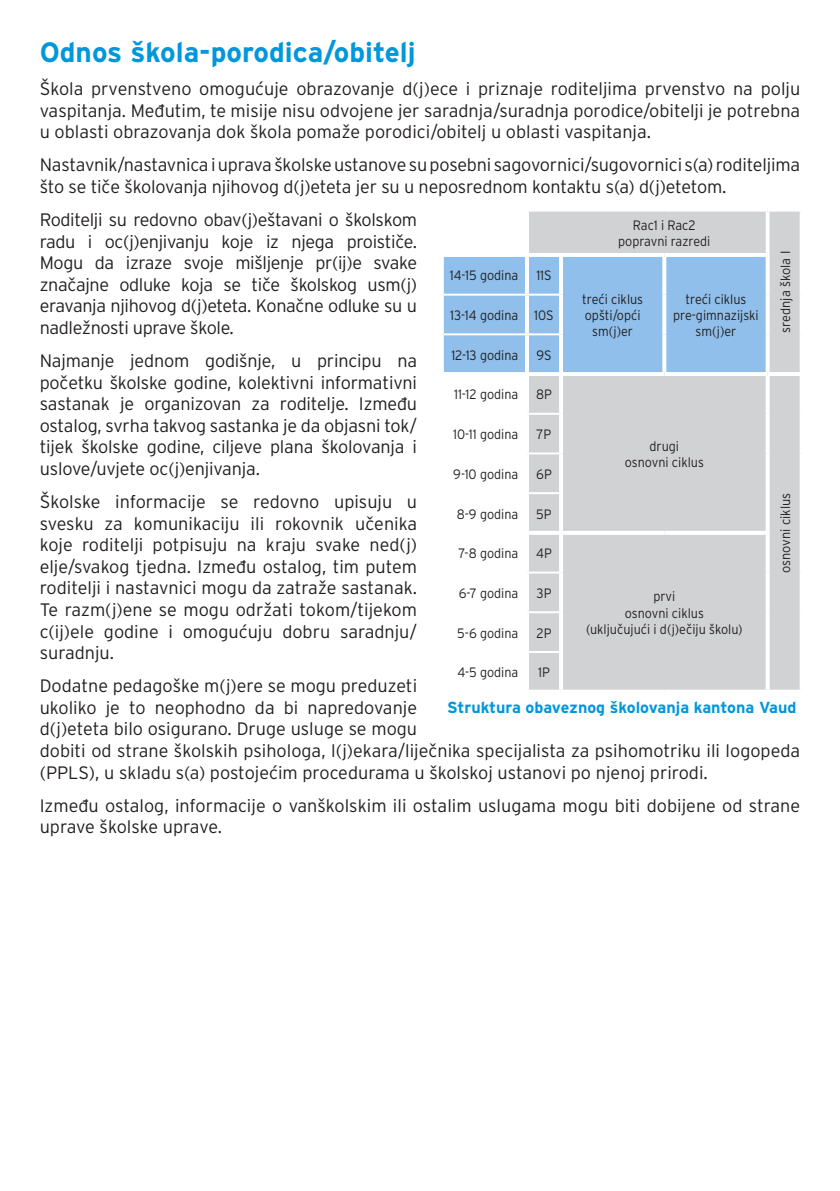
<style>
.page{position:relative;width:840px;height:1191px;background:#fff}
.page>*{position:absolute;margin:0;border:0;box-sizing:border-box;transform-origin:0 0}
._3-titre_1{font:700 28px "Interstate";color:#0097db}
._1-texte{font:300 18px/21.6px "Interstate";color:#231f20;text-align:justify}
._3-titre_1-2{font:700 16px "Interstate";color:#0097db}
.t1{font:300 13.6px/16.4px "Interstate";color:#231f20;text-align:center;scale:.93 1}
.t2{font:300 13.4px "Interstate";color:#231f20;scale:.95 1}
.s1{font-family:"Interstate Light Serbe";font-weight:400}
</style>
<div class="page">
<div style="left:529px;top:212px;width:270px;height:477px;background:#d1d2d4"></div>
<svg style="left:443px;top:257px;width:322px;height:432px"></svg>
<svg style="left:765px;top:212px;width:4px;height:41px"></svg>
<hr style="left:767px;top:372px;width:36px;height:4px;background:#fff">
<svg style="left:524px;top:257px;width:4px;height:37px"></svg>
<hr style="left:526px;top:253px;width:34px;height:4px;background:#fff">
<svg style="left:558px;top:257px;width:4px;height:38px"></svg>
<hr style="left:560px;top:253px;width:104px;height:4px;background:#fff">
<hr style="left:664px;top:253px;width:105px;height:4px;background:#fff">
<svg style="left:662px;top:257px;width:4px;height:38px"></svg>
<svg style="left:765px;top:257px;width:4px;height:38px"></svg>
<svg style="left:662px;top:295px;width:4px;height:39px"></svg>
<svg style="left:765px;top:295px;width:4px;height:39px"></svg>
<svg style="left:662px;top:334px;width:4px;height:38px"></svg>
<svg style="left:765px;top:334px;width:4px;height:38px"></svg>
<hr style="left:560px;top:372px;width:104px;height:4px;background:#fff">
<hr style="left:664px;top:372px;width:103px;height:4px;background:#fff">
<hr style="left:560px;top:531px;width:104px;height:4px;background:#fff">
<hr style="left:664px;top:531px;width:105px;height:4px;background:#fff">
<svg style="left:765px;top:535px;width:4px;height:37px"></svg>
<svg style="left:765px;top:572px;width:4px;height:40px"></svg>
<svg style="left:765px;top:612px;width:4px;height:40px"></svg>
<svg style="left:765px;top:652px;width:4px;height:37px"></svg>
<hr style="left:439px;top:372px;width:87px;height:4px;background:#fff">
<hr style="left:443px;top:413px;width:83px;height:2px;background:#fff">
<hr style="left:443px;top:452px;width:83px;height:2px;background:#fff">
<hr style="left:443px;top:492px;width:83px;height:2px;background:#fff">
<hr style="left:443px;top:294px;width:83px;height:2px;background:#fff">
<hr style="left:443px;top:333px;width:83px;height:2px;background:#fff">
<svg style="left:765px;top:376px;width:4px;height:38px"></svg>
<svg style="left:765px;top:414px;width:4px;height:39px"></svg>
<svg style="left:765px;top:453px;width:4px;height:40px"></svg>
<svg style="left:765px;top:493px;width:4px;height:38px"></svg>
<svg style="left:524px;top:296px;width:4px;height:37px"></svg>
<svg style="left:558px;top:295px;width:4px;height:39px"></svg>
<hr style="left:526px;top:294px;width:32px;height:2px;background:#fff">
<svg style="left:527px;top:211px;width:33px;height:1px"></svg>
<svg style="left:560px;top:211px;width:104px;height:1px"></svg>
<svg style="left:664px;top:210px;width:103px;height:2px"></svg>
<svg style="left:767px;top:210px;width:34px;height:2px"></svg>
<svg style="left:799px;top:212px;width:1px;height:43px"></svg>
<svg style="left:799px;top:255px;width:2px;height:40px"></svg>
<svg style="left:799px;top:295px;width:1px;height:39px"></svg>
<svg style="left:799px;top:334px;width:2px;height:38px"></svg>
<svg style="left:799px;top:376px;width:1px;height:38px"></svg>
<svg style="left:799px;top:414px;width:1px;height:39px"></svg>
<svg style="left:799px;top:453px;width:2px;height:40px"></svg>
<svg style="left:799px;top:493px;width:1px;height:40px"></svg>
<svg style="left:799px;top:533px;width:1px;height:39px"></svg>
<svg style="left:799px;top:572px;width:2px;height:40px"></svg>
<svg style="left:799px;top:612px;width:1px;height:40px"></svg>
<svg style="left:799px;top:652px;width:1px;height:37px"></svg>
<svg style="left:524px;top:335px;width:4px;height:37px"></svg>
<svg style="left:558px;top:334px;width:4px;height:38px"></svg>
<hr style="left:526px;top:333px;width:32px;height:2px;background:#fff">
<hr style="left:524px;top:376px;width:4px;height:37px;background:#fff">
<hr style="left:526px;top:372px;width:34px;height:4px;background:#fff">
<svg style="left:558px;top:376px;width:4px;height:38px"></svg>
<hr style="left:524px;top:415px;width:4px;height:37px;background:#fff">
<svg style="left:558px;top:414px;width:4px;height:39px"></svg>
<hr style="left:526px;top:413px;width:32px;height:2px;background:#fff">
<hr style="left:524px;top:454px;width:4px;height:38px;background:#fff">
<svg style="left:558px;top:453px;width:4px;height:40px"></svg>
<hr style="left:526px;top:452px;width:32px;height:2px;background:#fff">
<hr style="left:524px;top:494px;width:4px;height:37px;background:#fff">
<svg style="left:558px;top:493px;width:4px;height:38px"></svg>
<hr style="left:526px;top:492px;width:32px;height:2px;background:#fff">
<hr style="left:439px;top:531px;width:87px;height:4px;background:#fff">
<hr style="left:524px;top:535px;width:4px;height:36px;background:#fff">
<hr style="left:526px;top:531px;width:34px;height:4px;background:#fff">
<svg style="left:558px;top:535px;width:4px;height:37px"></svg>
<hr style="left:443px;top:571px;width:83px;height:2px;background:#fff">
<hr style="left:524px;top:573px;width:4px;height:38px;background:#fff">
<svg style="left:558px;top:572px;width:4px;height:40px"></svg>
<hr style="left:526px;top:571px;width:32px;height:2px;background:#fff">
<hr style="left:443px;top:611px;width:83px;height:2px;background:#fff">
<hr style="left:524px;top:613px;width:4px;height:38px;background:#fff">
<svg style="left:558px;top:612px;width:4px;height:40px"></svg>
<hr style="left:526px;top:611px;width:32px;height:2px;background:#fff">
<hr style="left:443px;top:651px;width:83px;height:2px;background:#fff">
<hr style="left:524px;top:653px;width:4px;height:36px;background:#fff">
<svg style="left:558px;top:652px;width:4px;height:37px"></svg>
<hr style="left:526px;top:651px;width:32px;height:2px;background:#fff">
<svg style="left:527px;top:689px;width:33px;height:1px"></svg>
<svg style="left:560px;top:689px;width:104px;height:1px"></svg>
<svg style="left:664px;top:689px;width:103px;height:2px"></svg>
<svg style="left:767px;top:689px;width:34px;height:2px"></svg>
<p class="_3-titre_1" style="left:40px;top:37px;width:377px">Odnos škola-porodica/obitelj</p>
<p class="_1-texte" style="left:40px;top:78px;width:761px">Škola prvenstveno omogu<span class="s1">◊</span>uje obrazovanje d(j)ece i priznaje roditeljima prvenstvo na polju vaspitanja. Me<span class="s1">∞</span>utim, te misije nisu odvojene jer saradnja/suradnja porodice/obitelji je potrebna u oblasti obrazovanja dok škola pomaže porodici/obitelj u oblasti vaspitanja.</p>
<p class="_1-texte" style="left:40px;top:154px;width:761px">Nastavnik/nastavnica i uprava školske ustanove su posebni sagovornici/sugovornici s(a) roditeljima što se ti<span class="s1">÷</span>e školovanja njihovog d(j)eteta jer su u neposrednom kontaktu s(a) d(j)etetom.</p>
<p class="_1-texte" style="left:40px;top:209px;width:379px">Roditelji su redovno obav(j)eštavani o školskom radu i oc(j)enjivanju koje iz njega proisti<span class="s1">÷</span>e.<br>Mogu da izraze svoje mišljenje pr(ij)e svake zna<span class="s1">÷</span>ajne odluke koja se ti<span class="s1">÷</span>e školskog usm(j) eravanja njihovog d(j)eteta. Kona<span class="s1">÷</span>ne odluke su u nadležnosti uprave škole.</p>
<p class="_1-texte" style="left:40px;top:350px;width:379px">Najmanje jednom godišnje, u principu na po<span class="s1">÷</span>etku školske godine, kolektivni informativni sastanak je organizovan za roditelje. Izme<span class="s1">∞</span>u ostalog, svrha takvog sastanka je da objasni tok/ tijek školske godine, ciljeve plana školovanja i uslove/uvjete oc(j)enjivanja.</p>
<p class="_1-texte" style="left:40px;top:490px;width:379px">Školske informacije se redovno upisuju u svesku za komunikaciju ili rokovnik u<span class="s1">÷</span>enika koje roditelji potpisuju na kraju svake ned(j) elje/svakog tjedna. Izme<span class="s1">∞</span>u ostalog, tim putem roditelji i nastavnici mogu da zatraže sastanak.<br>Te razm(j)ene se mogu održati tokom/tijekom c(ij)ele godine i omogu<span class="s1">◊</span>uju dobru saradnju/ suradnju.</p>
<p class="_1-texte" style="left:40px;top:675px;width:761px;text-align:left">Dodatne pedagoške m(j)ere se mogu preduzeti<br>ukoliko je to neophodno da bi napredovanje<br>d(j)eteta bilo osigurano. Druge usluge se mogu<br>dobiti od strane školskih psihologa, l(j)ekara/lije<span class="s1">÷</span>nika specijalista za psihomotriku ili logopeda (PPLS), u skladu s(a) postoje<span class="s1">◊</span>im procedurama u školskoj ustanovi po njenoj prirodi.</p>
<p class="_1-texte" style="left:40px;top:794px;width:761px">Izme<span class="s1">∞</span>u ostalog, informacije o vanškolskim ili ostalim uslugama mogu biti dobijene od strane uprave školske uprave.</p>
<p class="t1" style="left:618px;top:216px;width:101px">Rac1 i Rac2 popravni razredi</p>
<p class="t2" style="left:777px;top:333px;width:88px;rotate:-90deg">srednja škola I</p>
<p class="t1" style="left:449px;top:267px;width:75px">14-15 godina</p>
<p class="t1" style="left:536px;top:267px;width:18px">11S</p>
<p class="t1" style="left:582px;top:290px;width:67px">tre<span class="s1">◊</span>i ciklus opšti/op<span class="s1">◊</span>i sm(j)er</p>
<p class="t1" style="left:672px;top:290px;width:93px">tre<span class="s1">◊</span>i ciklus pre-gimnazijski sm(j)er</p>
<p class="t1" style="left:450px;top:307px;width:75px">13-14 godina</p>
<p class="t1" style="left:534px;top:307px;width:22px">10S</p>
<p class="t1" style="left:451px;top:346px;width:73px">12-13 godina</p>
<p class="t1" style="left:536px;top:346px;width:18px">9S</p>
<p class="t1" style="left:454px;top:386px;width:71px">11-12 godina</p>
<p class="t1" style="left:536px;top:386px;width:18px">8P</p>
<p class="t1" style="left:453px;top:426px;width:72px">10-11 godina</p>
<p class="t1" style="left:536px;top:426px;width:17px">7P</p>
<p class="t1" style="left:453px;top:466px;width:71px">9-10 godina</p>
<p class="t1" style="left:536px;top:466px;width:18px">6P</p>
<p class="t1" style="left:456px;top:505px;width:68px">8-9 godina</p>
<p class="t1" style="left:536px;top:505px;width:18px">5P</p>
<p class="t1" style="left:458px;top:545px;width:66px">7-8 godina</p>
<p class="t1" style="left:536px;top:545px;width:18px">4P</p>
<p class="t1" style="left:624px;top:438px;width:87px">drugi<br>osnovni ciklus</p>
<p class="t2" style="left:777px;top:573px;width:86px;rotate:-90deg">osnovni ciklus</p>
<p class="t1" style="left:458px;top:585px;width:66px">6-7 godina</p>
<p class="t1" style="left:536px;top:585px;width:18px">3P</p>
<p class="t1" style="left:457px;top:624px;width:67px">5-6 godina</p>
<p class="t1" style="left:536px;top:624px;width:18px">2P</p>
<p class="t1" style="left:457px;top:664px;width:67px">4-5 godina</p>
<p class="t1" style="left:538px;top:664px;width:14px">1P</p>
<p class="_3-titre_1-2" style="left:447px;top:698px;width:351px">Struktura obaveznog školovanja kantona Vaud</p>
<p class="t1" style="left:624px;top:588px;width:87px">prvi<br>osnovni ciklus</p>
<p class="t1" style="left:585px;top:621px;width:170px">(uklju<span class="s1">÷</span>uju<span class="s1">◊</span>i i d(j)e<span class="s1">÷</span>iju školu)</p>
</div>
